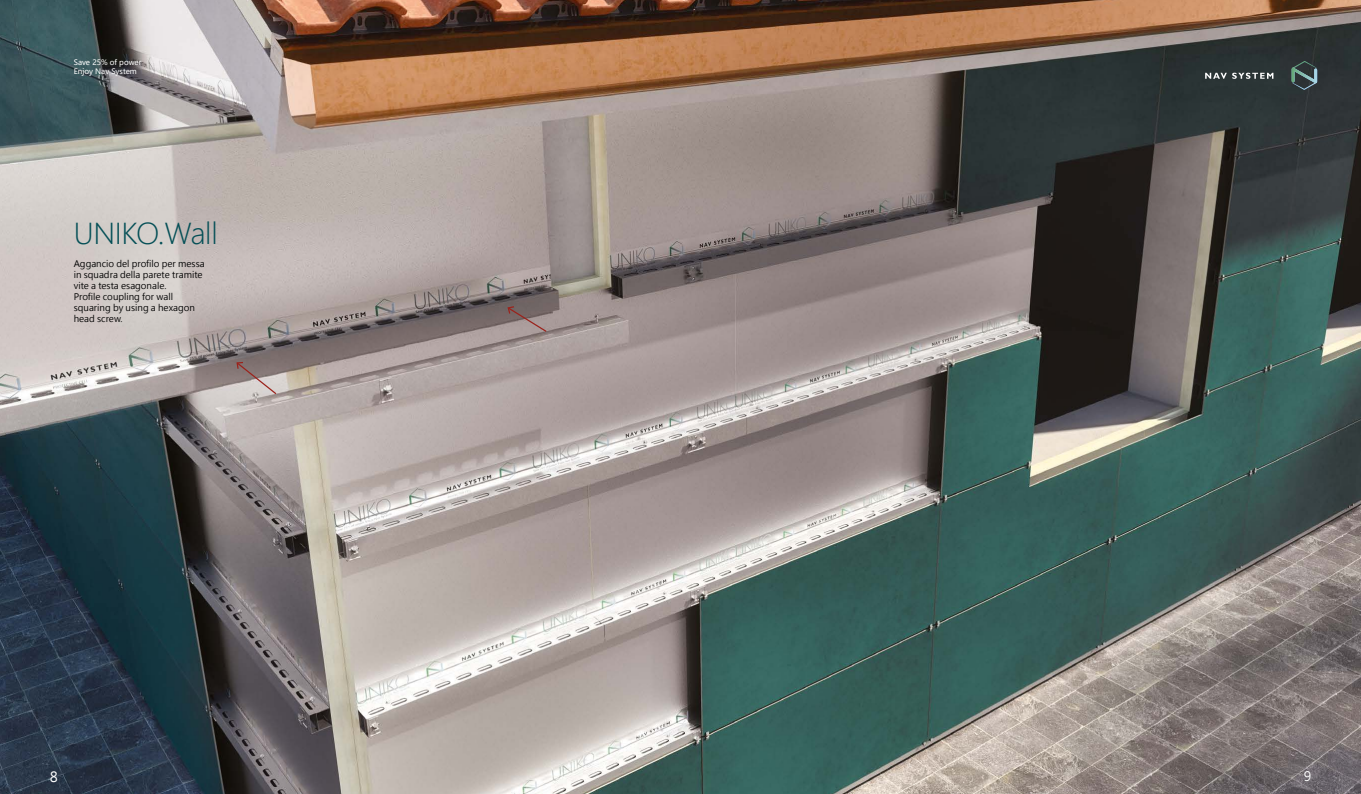
<style>
.page{position:relative;width:1361px;height:794px;background:#fff}
.page>*{position:absolute;margin:0;border:0;box-sizing:border-box;transform-origin:0 0}
.t1{font:300 28.4px "Microsoft Jheng Hei";letter-spacing:-.01em;color:#044f56}
.t2{font:14px "Microsoft Jheng Hei";color:#fff}
.t3{font:13px "Microsoft Jheng Hei";color:#fff}
.t4{font:9px/11px "Microsoft Jheng Hei";color:#000}
.t5{font:7.4px/8.7px "Microsoft Ya Hei";color:#fff}
</style>
<div class="page">
<img style="left:0;top:0;width:1361px;height:794px">
<svg style="left:506px;top:305px;width:42px;height:28px"></svg>
<svg style="left:235px;top:361px;width:43px;height:34px"></svg>
<svg style="left:1205px;top:73px;width:68px;height:6px"></svg>
<svg style="left:1291px;top:61px;width:26px;height:29px"></svg>
<p class="t5" style="left:74px;top:58px;width:69px">Save 25% of power<br>Enjoy Nav System</p>
<h1 class="t1" style="left:74px;top:215px;width:145px">UNIKO.Wall</h1>
<p class="t4" style="left:74px;top:258px;width:133px">Aggancio del profilo per messa in squadra della parete tramite vite a testa esagonale.<br>Profile coupling for wall squaring by using a hexagon head screw.</p>
<h2 class="t2" style="left:50px;top:768px;width:10px">8</h2>
<h3 class="t3" style="left:1303px;top:768px;width:9px">9</h3>
</div>
